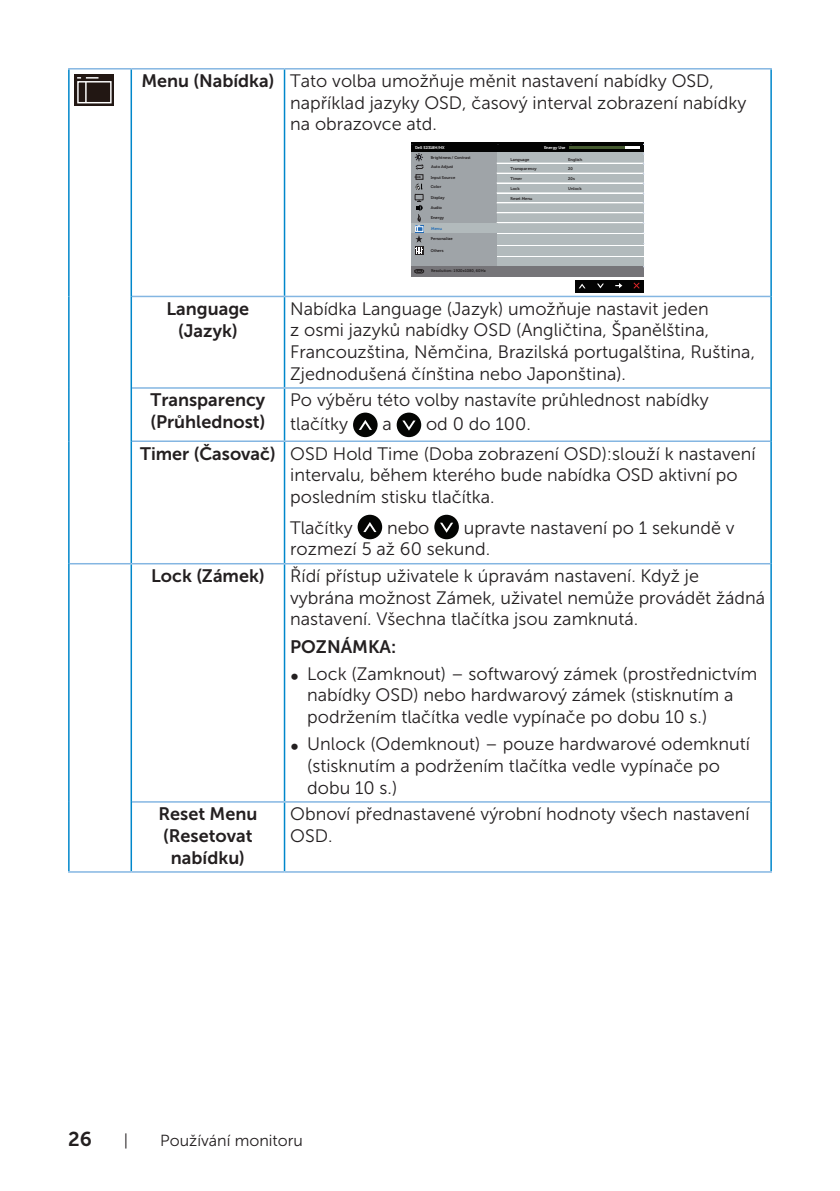
<style>
.page{position:relative;width:840px;height:1191px;background:#fff}
.page>*{position:absolute;margin:0;border:0;box-sizing:border-box;transform-origin:0 0}
.t1{font:20px "Museo Sans For Dell 700";color:#231f20}
.text_OSD_table{font:18px/21.6px "Museo Sans For Dell 300";color:#231f20}
.text_OSD_table-2{font:18px/21.6px "Museo Sans For Dell 700";color:#231f20;text-align:center}
.t2{font:16px "Museo Sans For Dell 300";color:#231f20}
.t3{font:700 4px "Museo For Dell";color:#231f20}
.t4{font:700 4px "Museo For Dell";color:#fff}
.t5{font:700 4px "Museo For Dell";color:#1f6bb5}
</style>
<div class="page">
<hr style="left:68px;top:68px;width:63px;height:2px;background:#84b6e2">
<hr style="left:68px;top:70px;width:2px;height:226px;background:#0087cb">
<hr style="left:68px;top:296px;width:2px;height:92px;background:#0087cb">
<hr style="left:68px;top:388px;width:2px;height:53px;background:#0087cb">
<hr style="left:68px;top:441px;width:2px;height:123px;background:#0087cb">
<hr style="left:131px;top:68px;width:153px;height:2px;background:#84b6e2">
<hr style="left:284px;top:68px;width:487px;height:2px;background:#84b6e2">
<hr style="left:132px;top:296px;width:152px;height:1px;background:#84b6e2">
<hr style="left:284px;top:296px;width:486px;height:1px;background:#84b6e2">
<hr style="left:132px;top:387px;width:152px;height:2px;background:#84b6e2">
<hr style="left:284px;top:387px;width:486px;height:2px;background:#84b6e2">
<hr style="left:132px;top:440px;width:152px;height:2px;background:#84b6e2">
<hr style="left:284px;top:440px;width:486px;height:2px;background:#84b6e2">
<hr style="left:130px;top:70px;width:2px;height:226px;background:#0087cb">
<hr style="left:283px;top:70px;width:2px;height:226px;background:#0087cb">
<hr style="left:770px;top:70px;width:1px;height:226px;background:#0087cb">
<hr style="left:130px;top:296px;width:2px;height:92px;background:#0087cb">
<hr style="left:283px;top:297px;width:2px;height:90px;background:#0087cb">
<hr style="left:770px;top:296px;width:1px;height:92px;background:#0087cb">
<hr style="left:130px;top:388px;width:2px;height:53px;background:#0087cb">
<hr style="left:283px;top:389px;width:2px;height:51px;background:#0087cb">
<hr style="left:770px;top:388px;width:1px;height:53px;background:#0087cb">
<hr style="left:130px;top:441px;width:2px;height:122px;background:#0087cb">
<hr style="left:283px;top:442px;width:2px;height:121px;background:#0087cb">
<hr style="left:770px;top:441px;width:1px;height:123px;background:#0087cb">
<hr style="left:70px;top:563px;width:61px;height:1px;background:#84b6e2">
<hr style="left:68px;top:564px;width:2px;height:238px;background:#0087cb">
<hr style="left:68px;top:802px;width:2px;height:69px;background:#0087cb">
<hr style="left:131px;top:563px;width:153px;height:1px;background:#84b6e2">
<hr style="left:284px;top:563px;width:486px;height:1px;background:#84b6e2">
<hr style="left:130px;top:564px;width:2px;height:238px;background:#0087cb">
<hr style="left:283px;top:564px;width:2px;height:237px;background:#0087cb">
<hr style="left:770px;top:564px;width:1px;height:238px;background:#0087cb">
<hr style="left:132px;top:801px;width:152px;height:1px;background:#84b6e2">
<hr style="left:284px;top:801px;width:486px;height:1px;background:#84b6e2">
<hr style="left:130px;top:802px;width:2px;height:69px;background:#0087cb">
<hr style="left:283px;top:802px;width:2px;height:69px;background:#0087cb">
<hr style="left:770px;top:802px;width:1px;height:69px;background:#0087cb">
<hr style="left:68px;top:871px;width:63px;height:1px;background:#84b6e2">
<hr style="left:131px;top:871px;width:153px;height:1px;background:#84b6e2">
<hr style="left:284px;top:871px;width:487px;height:1px;background:#84b6e2">
<div style="left:74px;top:74px;width:40px;height:32px;background:#221713"></div>
<svg style="left:77px;top:77px;width:35px;height:27px"></svg>
<div style="left:411px;top:142px;width:232px;height:10px;background:#030303"></div>
<div style="left:411px;top:152px;width:86px;height:114px;background:#9fa4a8"></div>
<div style="left:497px;top:153px;width:146px;height:113px;background:#b2babc"></div>
<div style="left:411px;top:266px;width:232px;height:10px;background:#767579"></div>
<hr style="left:569px;top:146px;width:70px;height:3px;background:#fff">
<hr style="left:569px;top:146px;width:55px;height:3px;background:#465b31">
<div style="left:415px;top:174px;width:8px;height:6px;border:1px solid #231f20"></div>
<div style="left:414px;top:194px;width:9px;height:6px;border:1px solid #231f20"></div>
<hr style="left:497px;top:163px;width:145px;height:1px;background:#fff">
<hr style="left:497px;top:173px;width:145px;height:1px;background:#fff">
<hr style="left:497px;top:183px;width:145px;height:1px;background:#fff">
<hr style="left:497px;top:193px;width:145px;height:1px;background:#fff">
<hr style="left:497px;top:202px;width:145px;height:1px;background:#fff">
<hr style="left:497px;top:203px;width:145px;height:1px;background:#fff">
<hr style="left:497px;top:212px;width:145px;height:1px;background:#fff">
<hr style="left:497px;top:213px;width:145px;height:1px;background:#fff">
<hr style="left:497px;top:222px;width:145px;height:1px;background:#fff">
<hr style="left:497px;top:223px;width:145px;height:1px;background:#fff">
<hr style="left:497px;top:234px;width:145px;height:1px;background:#fff">
<svg style="left:414px;top:269px;width:9px;height:5px"></svg>
<svg style="left:414px;top:176px;width:8px;height:14px"></svg>
<div style="left:574px;top:280px;width:69px;height:12px;background:#030303"></div>
<svg style="left:579px;top:284px;width:6px;height:4px"></svg>
<svg style="left:597px;top:284px;width:6px;height:4px"></svg>
<svg style="left:615px;top:283px;width:7px;height:5px"></svg>
<svg style="left:633px;top:282px;width:7px;height:7px"></svg>
<hr style="left:497px;top:245px;width:145px;height:1px;background:#fff">
<svg style="left:414px;top:153px;width:10px;height:17px"></svg>
<div style="left:411px;top:223px;width:86px;height:10px;background:#b2babc"></div>
<div style="left:415px;top:226px;width:8px;height:5px;border:1px solid #fff"></div>
<svg style="left:415px;top:200px;width:7px;height:54px"></svg>
<hr style="left:497px;top:256px;width:146px;height:1px;background:#fff">
<div style="left:353px;top:412px;width:24px;height:25px;background:#040503;border-radius:50%"></div>
<svg style="left:358px;top:420px;width:14px;height:10px"></svg>
<div style="left:396px;top:412px;width:25px;height:25px;background:#040503;border-radius:50%"></div>
<svg style="left:402px;top:420px;width:13px;height:10px"></svg>
<div style="left:357px;top:515px;width:25px;height:24px;background:#040503;border-radius:50%"></div>
<svg style="left:363px;top:522px;width:13px;height:10px"></svg>
<div style="left:434px;top:515px;width:24px;height:24px;background:#040503;border-radius:50%"></div>
<svg style="left:440px;top:522px;width:13px;height:11px"></svg>
<p class="text_OSD_table-2" style="left:141px;top:70px;width:134px">Menu (Nabídka)</p>
<p class="text_OSD_table" style="left:290px;top:70px;width:457px">Tato volba umožňuje měnit nastavení nabídky OSD, například jazyky OSD, časový interval zobrazení nabídky na obrazovce atd.</p>
<p class="t3" style="left:430px;top:155px;width:41px">Brightness / Contrast</p>
<p class="t3" style="left:430px;top:175px;width:26px">Input Source</p>
<p class="t3" style="left:430px;top:185px;width:12px">Color</p>
<p class="t3" style="left:430px;top:196px;width:15px">Display</p>
<p class="t3" style="left:430px;top:216px;width:15px">Energy</p>
<p class="t3" style="left:430px;top:237px;width:24px">Personalize</p>
<p class="t3" style="left:430px;top:248px;width:14px">Others</p>
<p class="t4" style="left:415px;top:145px;width:31px">Dell S2318H/HX</p>
<p class="t4" style="left:543px;top:145px;width:23px">Energy Use</p>
<p class="t3" style="left:568px;top:157px;width:15px">English</p>
<p class="t3" style="left:568px;top:167px;width:6px">20</p>
<p class="t3" style="left:568px;top:176px;width:8px">20s</p>
<p class="t3" style="left:568px;top:186px;width:15px">Unlock</p>
<p class="t3" style="left:510px;top:157px;width:20px">Language</p>
<p class="t3" style="left:510px;top:167px;width:28px">Transparency</p>
<p class="t3" style="left:510px;top:177px;width:13px">Timer</p>
<p class="t3" style="left:510px;top:186px;width:11px">Lock</p>
<p class="t3" style="left:510px;top:196px;width:23px">Reset Menu</p>
<p class="t3" style="left:431px;top:165px;width:24px">Auto Adjust</p>
<p class="t3" style="left:430px;top:206px;width:13px">Audio</p>
<p class="t5" style="left:431px;top:226px;width:12px">Menu</p>
<p class="t3" style="left:431px;top:269px;width:56px">Resolution: 1920x1080, 60Hz</p>
<p class="text_OSD_table-2" style="left:166px;top:298px;width:84px">Language (Jazyk)</p>
<p class="text_OSD_table" style="left:290px;top:298px;width:466px">Nabídka Language (Jazyk) umožňuje nastavit jeden<br>z osmi jazyků nabídky OSD (Angličtina, Španělština, Francouzština, Němčina, Brazilská portugalština, Ruština, Zjednodušená čínština nebo Japonština).</p>
<p class="text_OSD_table-2" style="left:150px;top:389px;width:116px;text-align:left">Transparency (Průhlednost)</p>
<p class="text_OSD_table" style="left:290px;top:388px;width:420px;line-height:23.8px">Po výběru této volby nastavíte průhlednost nabídky tlačítky</p>
<p class="text_OSD_table" style="left:382px;top:413px;width:11px">a</p>
<p class="text_OSD_table" style="left:426px;top:413px;width:106px">od 0 do 100.</p>
<p class="text_OSD_table-2" style="left:140px;top:442px;width:137px">Timer (Časovač)</p>
<p class="text_OSD_table" style="left:290px;top:443px;width:466px">OSD Hold Time (Doba zobrazení OSD):slouží k nastavení intervalu, během kterého bude nabídka OSD aktivní po posledním stisku tlačítka.</p>
<p class="text_OSD_table" style="left:290px;top:517px;width:64px">Tlačítky</p>
<p class="text_OSD_table" style="left:387px;top:517px;width:44px">nebo</p>
<p class="text_OSD_table" style="left:290px;top:517px;width:445px;text-indent:173px">upravte nastavení po 1 sekundě v rozmezí 5 až 60 sekund.</p>
<p class="text_OSD_table-2" style="left:151px;top:565px;width:115px">Lock (Zámek)</p>
<p class="text_OSD_table" style="left:290px;top:565px;width:476px">Řídí přístup uživatele k úpravám nastavení. Když je vybrána možnost Zámek, uživatel nemůže provádět žádná nastavení. Všechna tlačítka jsou zamknutá.</p>
<p class="text_OSD_table-2" style="left:290px;top:635px;width:107px">POZNÁMKA:</p>
<p class="text_OSD_table" style="left:307px;top:663px;width:451px;text-indent:-17px">∞ Lock (Zamknout) – softwarový zámek (prostřednictvím nabídky OSD) nebo hardwarový zámek (stisknutím a podržením tlačítka vedle vypínače po dobu 10 s.)</p>
<p class="text_OSD_table" style="left:307px;top:733px;width:444px;text-indent:-17px">∞ Unlock (Odemknout) – pouze hardwarové odemknutí (stisknutím a podržením tlačítka vedle vypínače po dobu 10 s.)</p>
<p class="text_OSD_table-2" style="left:158px;top:803px;width:100px">Reset Menu (Resetovat nabídku)</p>
<p class="text_OSD_table" style="left:290px;top:803px;width:460px">Obnoví přednastavené výrobní hodnoty všech nastavení<br>OSD.</p>
<p class="t1" style="left:68px;top:1127px;width:25px">26</p>
<p class="t2" style="left:124px;top:1131px;width:6px">|</p>
<p class="t2" style="left:160px;top:1131px;width:144px">Používání monitoru</p>
</div>
